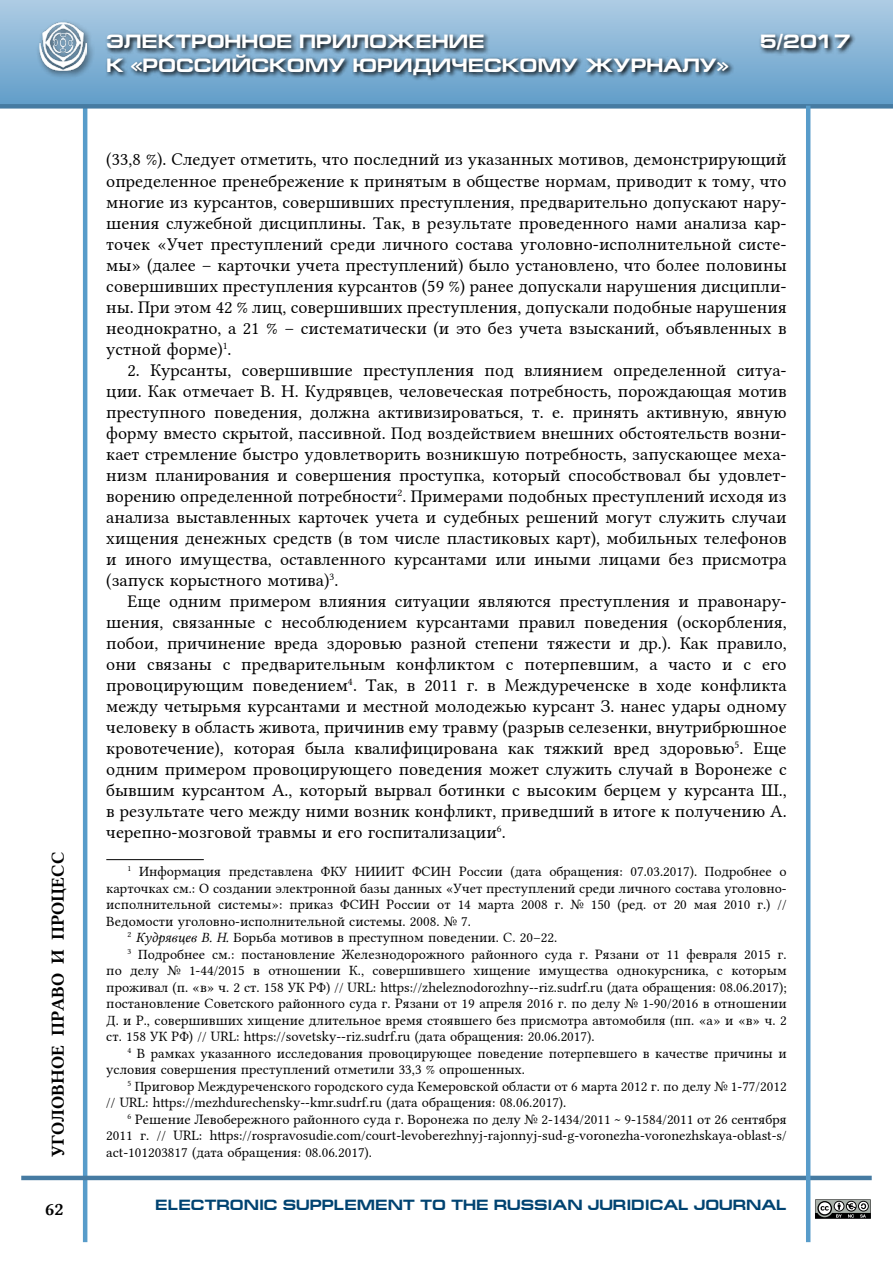
<style>
.page{position:relative;width:893px;height:1263px;background:#fff}
.page>*{position:absolute;margin:0;border:0;box-sizing:border-box;transform-origin:0 0}
.t1{font:700 19.5px "Europe Ext";color:#fff}
.t2{font:18px/21px "Lin Libertine";color:#000;text-align:justify}
.t3{font:18px "Lin Libertine B";color:#000}
.t4{font:700 15px "Europe Ext";color:#004371}
.t5{font:14.25px "Lin Libertine";color:#000}
.s1{font-family:"Lin Libertine I"}
</style>
<div class="page">
<div style="left:0;top:0;width:893px;height:106px;background:linear-gradient(to bottom,#aecce4,#619dc9)"></div>
<hr style="left:83px;top:106px;width:4px;height:1136px;background:#589cca">
<hr style="left:21px;top:1176px;width:851px;height:4px;background:#467ba2">
<div style="left:0;top:104px;width:893px;height:5px;background:#467ba2"></div>
<div style="left:35px;top:19px;width:60px;height:60px;background:#000;opacity:.63"></div>
<img style="left:39px;top:23px;width:48px;height:47px">
<svg style="left:105px;top:31px;width:751px;height:50px;background:#6b90ac"></svg>
<hr style="left:806px;top:106px;width:4px;height:1136px;background:#589cca">
<svg style="left:815px;top:1199px;width:56px;height:20px"></svg>
<hr style="left:106px;top:859px;width:98px;height:1px;background:#000">
<p class="t3" style="left:46px;top:1157px;width:307px;rotate:-90deg">УГОЛОВНОЕ ПРАВО И ПРОЦЕСС</p>
<p class="t3" style="left:45px;top:1197px;width:20px">62</p>
<p class="t1" style="left:106px;top:31px;width:380px">ЭЛЕКТРОННОЕ ПРИЛОЖЕНИЕ</p>
<p class="t1" style="left:760px;top:31px;width:92px">5/2017</p>
<p class="t1" style="left:106px;top:54px;width:624px">К «РОССИЙСКОМУ ЮРИДИЧЕСКОМУ ЖУРНАЛУ»</p>
<p class="t2" style="left:106px;top:147px;width:682px">(33,8 %). Следует отметить, что последний из указанных мотивов, демонстрирующий определенное пренебрежение к принятым в обществе нормам, приводит к тому, что многие из курсантов, совершивших преступления, предварительно допускают нару&shy;шения служебной дисциплины. Так, в результате проведенного нами анализа кар&shy;точек «Учет преступлений среди личного состава уголовно-исполнительной систе&shy;мы» (далее – карточки учета преступлений) было установлено, что более половины совершивших преступления курсантов (59 %) ранее допускали нарушения дисципли&shy;ны. При этом 42 % лиц, совершивших преступления, допускали подобные нарушения неоднократно, а 21 % – систематически (и это без учета взысканий, объявленных в устной форме)<sup>1</sup>.</p>
<p class="t2" style="left:106px;top:357px;width:682px;text-indent:21px">2. Курсанты, совершившие преступления под влиянием определенной ситуа&shy;ции. Как отмечает В. Н. Кудрявцев, человеческая потребность, порождающая мотив преступного поведения, должна активизироваться, т. е. принять активную, явную форму вместо скрытой, пассивной. Под воздействием внешних обстоятельств возни&shy;кает стремление быстро удовлетворить возникшую потребность, запускающее меха&shy;низм планирования и совершения проступка, который способствовал бы удовлет&shy;ворению определенной потребности<sup>2</sup>. Примерами подобных преступлений исходя из анализа выставленных карточек учета и судебных решений могут служить случаи хищения денежных средств (в том числе пластиковых карт), мобильных телефонов и иного имущества, оставленного курсантами или иными лицами без присмотра (запуск корыстного мотива)<sup>3</sup>.</p>
<p class="t2" style="left:106px;top:588px;width:682px;text-indent:21px">Еще одним примером влияния ситуации являются преступления и правонару&shy;шения, связанные с несоблюдением курсантами правил поведения (оскорбления, побои, причинение вреда здоровью разной степени тяжести и др.). Как правило, они связаны с предварительным конфликтом с потерпевшим, а часто и с его провоцирующим поведением<sup>4</sup>. Так, в 2011 г. в Междуреченске в ходе конфликта между четырьмя курсантами и местной молодежью курсант З. нанес удары одному человеку в область живота, причинив ему травму (разрыв селезенки, внутрибрюшное кровотечение), которая была квалифицирована как тяжкий вред здоровью<sup>5</sup>. Еще одним примером провоцирующего поведения может служить случай в Воронеже с бывшим курсантом А., который вырвал ботинки с высоким берцем у курсанта Ш., в результате чего между ними возник конфликт, приведший в итоге к получению А. черепно-мозговой травмы и его госпитализации<sup>6</sup>.</p>
<p class="t5" style="left:128px;top:860px;width:661px"><sup>1</sup> Информация представлена ФКУ НИИИТ ФСИН России (дата обращения: 07.03.2017). Подробнее о</p>
<p class="t5" style="left:106px;top:877px;width:682px">карточках см.: О создании электронной базы данных «Учет преступлений среди личного состава уголовно-</p>
<p class="t5" style="left:106px;top:893px;width:682px">исполнительной системы»: приказ ФСИН России от 14 марта 2008 г. № 150 (ред. от 20 мая 2010 г.) //</p>
<p class="t5" style="left:106px;top:910px;width:366px">Ведомости уголовно-исполнительной системы. 2008. № 7.</p>
<p class="t5" style="left:128px;top:926px;width:431px"><sup>2</sup> <span class="s1">Кудрявцев В. Н.</span> Борьба мотивов в преступном поведении. С. 20–22.</p>
<p class="t5" style="left:128px;top:943px;width:661px"><sup>3</sup> Подробнее см.: постановление Железнодорожного районного суда г. Рязани от 11 февраля 2015 г.</p>
<p class="t5" style="left:106px;top:959px;width:682px">по делу № 1-44/2015 в отношении К., совершившего хищение имущества однокурсника, с которым</p>
<p class="t5" style="left:106px;top:976px;width:682px">проживал (п. «в» ч. 2 ст. 158 УК РФ) // URL: https://zheleznodorozhny--riz.sudrf.ru (дата обращения: 08.06.2017);</p>
<p class="t5" style="left:106px;top:992px;width:682px">постановление Советского районного суда г. Рязани от 19 апреля 2016 г. по делу № 1-90/2016 в отношении</p>
<p class="t5" style="left:106px;top:1009px;width:682px">Д. и Р., совершивших хищение длительное время стоявшего без присмотра автомобиля (пп. «а» и «в» ч. 2</p>
<p class="t5" style="left:106px;top:1025px;width:490px">ст. 158 УК РФ) // URL: https://sovetsky--riz.sudrf.ru (дата обращения: 20.06.2017).</p>
<p class="t5" style="left:128px;top:1042px;width:661px"><sup>4</sup> В рамках указанного исследования провоцирующее поведение потерпевшего в качестве причины и</p>
<p class="t5" style="left:106px;top:1058px;width:420px">условия совершения преступлений отметили 33,3 % опрошенных.</p>
<p class="t5" style="left:128px;top:1075px;width:661px"><sup>5</sup> Приговор Междуреченского городского суда Кемеровской области от 6 марта 2012 г. по делу № 1-77/2012</p>
<p class="t5" style="left:106px;top:1091px;width:462px">// URL: https://mezhdurechensky--kmr.sudrf.ru (дата обращения: 08.06.2017).</p>
<p class="t5" style="left:128px;top:1108px;width:661px"><sup>6</sup> Решение Левобережного районного суда г. Воронежа по делу № 2-1434/2011 ~ 9-1584/2011 от 26 сентября</p>
<p class="t5" style="left:106px;top:1124px;width:682px">2011 г. // URL: https://rospravosudie.com/court-levoberezhnyj-rajonnyj-sud-g-voronezha-voronezhskaya-oblast-s/</p>
<p class="t5" style="left:106px;top:1141px;width:267px">act-101203817 (дата обращения: 08.06.2017).</p>
<p class="t4" style="left:155px;top:1196px;width:633px">ELECTRONIC SUPPLEMENT TO THE RUSSIAN JURIDICAL JOURNAL</p>
</div>
